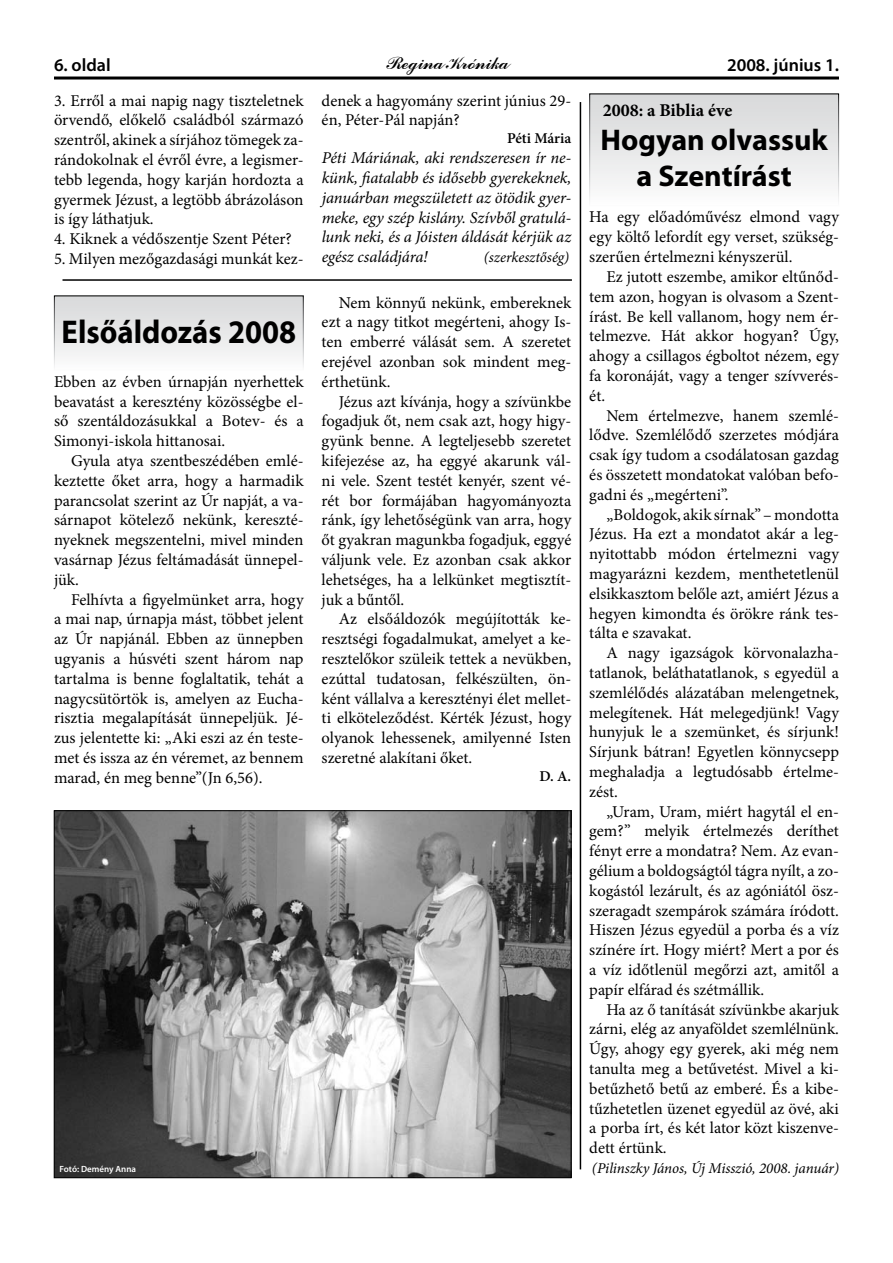
<style>
.page{position:relative;width:893px;height:1263px;background:#fff}
.page>*{position:absolute;margin:0;border:0;box-sizing:border-box;transform-origin:0 0}
.t1{font:700 33px "Myriad Pro";color:#000;scale:.93 1}
.t2{font:700 30px/36px "Myriad Pro";color:#000;text-align:center}
.t3{font:19.5px "Commercial Script BT";color:#000}
.t4{font:600 18px "Myriad Pro";color:#000}
.t5{font:700 18px "Minion Pro";color:#000}
.t6{font:16.5px/19.8px "Minion Pro";color:#000;text-align:justify}
.t7{font:italic 16.5px/19.8px "Minion Pro";letter-spacing:-.01em;color:#000;text-align:justify}
.t8{font:italic 15px "Minion Pro";letter-spacing:-.005em;color:#000}
.t9{font:600 15px "Minion Pro";color:#000}
.t10{font:600 9px "Myriad Pro";color:#fff}
</style>
<div class="page">
<hr style="left:54px;top:77px;width:785px;height:3px;background:#000">
<div style="left:54px;top:296px;width:249px;height:74px;background:linear-gradient(to bottom,#d6d7d8,#fbfbfb)"></div>
<div style="left:54px;top:296px;width:250px;height:75px;border:1px solid #fff"></div>
<div style="left:590px;top:94px;width:249px;height:112px;background:linear-gradient(to bottom,#d7d7d8,#fbfbfc)"></div>
<div style="left:589px;top:94px;width:250px;height:112px;border:1px solid #fff"></div>
<img style="left:56px;top:812px;width:513px;height:364px">
<hr style="left:580px;top:102px;width:1px;height:1067px;background:#000">
<hr style="left:63px;top:279px;width:509px;height:2px;background:#000">
<p class="t4" style="left:54px;top:54px;width:58px">6. oldal</p>
<p class="t3" style="left:385px;top:52px;width:125px">Regina Krónika</p>
<p class="t4" style="left:727px;top:54px;width:113px">2008. június 1.</p>
<p class="t6" style="left:54px;top:90px;width:251px">3. Erről a mai napig nagy tiszteletnek örvendő, előkelő családból származó szentről, akinek a sírjához tömegek za&shy;rándokolnak el évről évre, a legismer&shy;tebb legenda, hogy karján hordozta a gyermek Jézust, a legtöbb ábrázoláson is így láthatjuk.</p>
<p class="t6" style="left:54px;top:229px;width:239px">4. Kiknek a védőszentje Szent Péter?</p>
<p class="t6" style="left:54px;top:249px;width:251px">5. Milyen mezőgazdasági munkát kez-</p>
<h1 class="t1" style="left:62px;top:311px;width:254px">Elsőáldozás 2008</h1>
<p class="t6" style="left:54px;top:372px;width:251px">Ebben az évben úrnapján nyerhettek beavatást a keresztény közösségbe el&shy;ső szentáldozásukkal a Botev- és a Simonyi-iskola hittanosai.</p>
<p class="t6" style="left:54px;top:451px;width:251px;text-indent:17px">Gyula atya szentbeszédében emlé&shy;keztette őket arra, hogy a harmadik parancsolat szerint az Úr napját, a va&shy;sárnapot kötelező nekünk, kereszté&shy;nyeknek megszentelni, mivel minden vasárnap Jézus feltámadását ünnepel&shy;jük.</p>
<p class="t6" style="left:54px;top:589px;width:251px;text-indent:17px">Felhívta a figyelmünket arra, hogy a mai nap, úrnapja mást, többet jelent az Úr napjánál. Ebben az ünnepben ugyanis a húsvéti szent három nap tartalma is benne foglaltatik, tehát a nagycsütörtök is, amelyen az Eucha&shy;risztia megalapítását ünnepeljük. Jé&shy;zus jelentette ki: „Aki eszi az én teste&shy;met és issza az én véremet, az bennem marad, én meg benne”(Jn 6,56).</p>
<p class="t6" style="left:322px;top:90px;width:251px">denek a hagyomány szerint június 29- én, Péter-Pál napján?</p>
<p class="t9" style="left:507px;top:128px;width:66px">Péti Mária</p>
<p class="t7" style="left:322px;top:148px;width:251px">Péti Máriának, aki rendszeresen ír ne&shy;künk, fiatalabb és idősebb gyerekeknek, januárban megszületett az ötödik gyer&shy;meke, egy szép kislány. Szívből gratulá&shy;lunk neki, és a Jóisten áldását kérjük az egész családjára!</p>
<p class="t8" style="left:484px;top:247px;width:87px">(szerkesztőség)</p>
<p class="t6" style="left:322px;top:292px;width:251px;text-indent:17px">Nem könnyű nekünk, embereknek ezt a nagy titkot megérteni, ahogy Is&shy;ten emberré válását sem. A szeretet erejével azonban sok mindent meg&shy;érthetünk.</p>
<p class="t6" style="left:322px;top:391px;width:251px;text-indent:17px">Jézus azt kívánja, hogy a szívünkbe fogadjuk őt, nem csak azt, hogy hig - gyünk benne. A legteljesebb szeretet kifejezése az, ha eggyé akarunk vál&shy;ni vele. Szent testét kenyér, szent vé&shy;rét bor formájában hagyományozta ránk, így lehetőségünk van arra, hogy őt gyakran magunkba fogadjuk, eggyé váljunk vele. Ez azonban csak akkor lehetséges, ha a lelkünket megtisztít&shy;juk a bűntől.</p>
<p class="t6" style="left:322px;top:609px;width:251px;text-indent:17px">Az elsőáldozók megújították ke&shy;resztségi fogadalmukat, amelyet a ke&shy;resztelőkor szüleik tettek a nevükben, ezúttal tudatosan, felkészülten, ön&shy;ként vállalva a keresztényi élet mellet&shy;ti elköteleződést. Kérték Jézust, hogy olyanok lehessenek, amilyenné Isten szeretné alakítani őket.</p>
<p class="t9" style="left:539px;top:766px;width:33px">D. A.</p>
<p class="t10" style="left:60px;top:1163px;width:78px">Fotó: Demény Anna</p>
<p class="t5" style="left:603px;top:97px;width:131px">2008: a Biblia éve</p>
<h2 class="t2" style="left:600px;top:121px;width:229px">Hogyan olvassuk a Szentírást</h2>
<p class="t6" style="left:589px;top:207px;width:251px">Ha egy előadóművész elmond vagy egy költő lefordít egy verset, szükség&shy;szerűen értelmezni kényszerül.</p>
<p class="t6" style="left:589px;top:267px;width:251px;text-indent:17px">Ez jutott eszembe, amikor eltűnőd&shy;tem azon, hogyan is olvasom a Szent&shy;írást. Be kell vallanom, hogy nem ér&shy;telmezve. Hát akkor hogyan? Úgy, ahogy a csillagos égboltot nézem, egy fa koronáját, vagy a tenger szívverés&shy;ét.</p>
<p class="t6" style="left:589px;top:405px;width:251px;text-indent:17px">Nem értelmezve, hanem szemlé&shy;lődve. Szemlélődő szerzetes módjára csak így tudom a csodálatosan gazdag és összetett mondatokat valóban befo&shy;gadni és „megérteni”.</p>
<p class="t6" style="left:589px;top:504px;width:251px;text-indent:17px">„Boldogok, akik sírnak” – mondotta Jézus. Ha ezt a mondatot akár a leg&shy;nyitottabb módon értelmezni vagy magyarázni kezdem, menthetetlenül elsikkasztom belőle azt, amiért Jézus a hegyen kimondta és örökre ránk tes&shy;tálta e szavakat.</p>
<p class="t6" style="left:589px;top:643px;width:251px;text-indent:17px">A nagy igazságok körvonalazha&shy;tatlanok, beláthatatlanok, s egyedül a szemlélődés alázatában melengetnek, melegítenek. Hát melegedjünk! Vagy hunyjuk le a szemünket, és sírjunk!<br>Sírjunk bátran! Egyetlen könnycsepp meghaladja a legtudósabb értelme&shy;zést.</p>
<p class="t6" style="left:589px;top:801px;width:251px;text-indent:17px">„Uram, Uram, miért hagytál el en&shy;gem?” melyik értelmezés deríthet fényt erre a mondatra? Nem. Az evan&shy;gélium a boldogságtól tágra nyílt, a zo&shy;kogástól lezárult, és az agóniától ös - szeragadt szempárok számára íródott.<br>Hiszen Jézus egyedül a porba és a víz színére írt. Hogy miért? Mert a por és a víz időtlenül megőrzi azt, amitől a papír elfárad és szétmállik.</p>
<p class="t6" style="left:589px;top:999px;width:251px;text-indent:17px">Ha az ő tanítását szívünkbe akarjuk zárni, elég az anyaföldet szemlélnünk.<br>Úgy, ahogy egy gyerek, aki még nem tanulta meg a betűvetést. Mivel a ki&shy;betűzhető betű az emberé. És a kibe&shy;tűzhetetlen üzenet egyedül az övé, aki a porba írt, és két lator közt kiszenve&shy;dett értünk.</p>
<p class="t8" style="left:592px;top:1158px;width:248px">(Pilinszky János, Új Misszió, 2008. január)</p>
</div>
